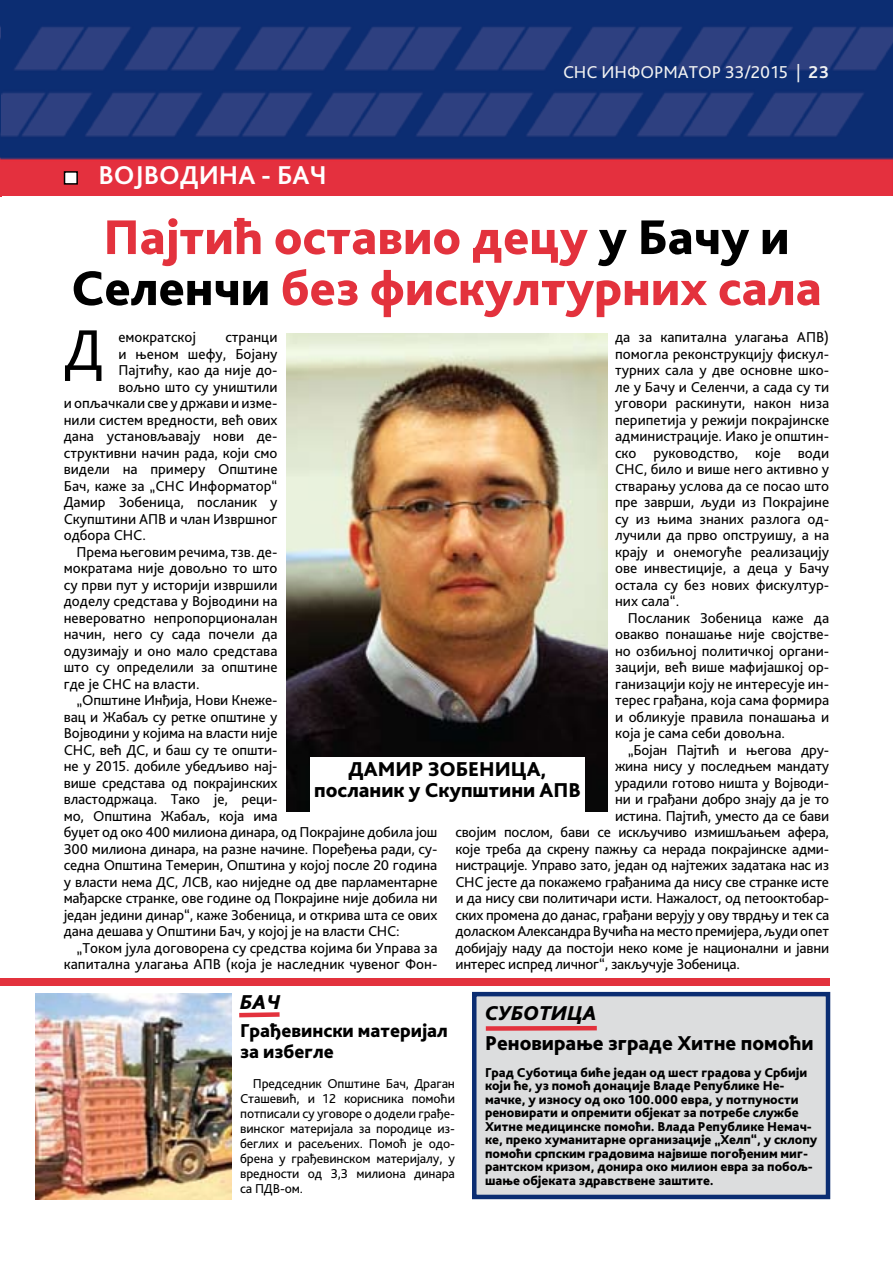
<style>
.page{position:relative;width:893px;height:1263px;background:#fff}
.page>*{position:absolute;margin:0;border:0;box-sizing:border-box;transform-origin:0 0}
.t1{font:60px "Bliss Pro";color:#000}
.t2{font:800 51px/51px "Bliss Pro";color:#e3323d;text-align:center}
.t3{font:700 27px "Bliss Pro";color:#fff}
.t4{font:800 21px/21px "Bliss Pro";color:#000}
.t5{font:italic 800 21px "Bliss Pro";color:#000}
.t6{font:800 19.5px/21px "Bliss Pro";color:#000}
.t7{font:18px "Bliss Pro";color:#f0f1f1}
.t8{font:15px/16.5px "Bliss Pro";letter-spacing:-.01em;color:#000;text-align:justify}
.t9{font:800 13.5px/13.5px "Bliss Pro";color:#000}
.t10{font:13.5px/15px "Bliss Pro";letter-spacing:-.01em;color:#000;text-align:justify}
.s1{font-weight:700}
.s2{color:#000}
</style>
<div class="page">
<div style="left:0;top:978px;width:829px;height:7px;background:#e3323d"></div>
<img style="left:0;top:1px;width:893px;height:195px">
<div style="left:65px;top:172px;width:12px;height:12px;background:#fff"></div>
<div style="left:64px;top:171px;width:14px;height:14px;border:2px solid #000"></div>
<img style="left:35px;top:993px;width:197px;height:206px">
<svg style="left:239px;top:1012px;width:41px;height:6px"></svg>
<img style="left:287px;top:333px;width:320px;height:479px">
<div style="left:310px;top:757px;width:275px;height:55px;background:#fff"></div>
<div style="left:474px;top:994px;width:354px;height:203px;background:#dcddde"></div>
<div style="left:472px;top:992px;width:358px;height:207px;border:4px solid #0b2d72"></div>
<div style="left:486px;top:1026px;width:111px;height:5px;background:#e3323d"></div>
<h3 class="t3" style="left:99px;top:158px;width:230px">ВОЈВОДИНА - БАЧ</h3>
<p class="t7" style="left:563px;top:61px;width:268px">СНС ИНФОРМАТОР 33/2015 | <span class="s1">23</span></p>
<h2 class="t2" style="left:71px;top:210px;width:752px">Пајтић оставио децу <span class="s2">у Бачу и<br>Селенчи</span> без фискултурних сала</h2>
<p class="t8" style="left:118px;top:329px;width:79px">емократској</p>
<p class="t8" style="left:225px;top:329px;width:54px">странци</p>
<p class="t8" style="left:118px;top:345px;width:161px">и њеном шефу, Бојану</p>
<p class="t8" style="left:118px;top:362px;width:161px">Пајтићу, као да није до-</p>
<p class="t8" style="left:118px;top:378px;width:161px">вољно што су уништили</p>
<p class="t8" style="left:64px;top:395px;width:215px">и опљачкали све у држави и изме-</p>
<p class="t8" style="left:64px;top:411px;width:215px">нили систем вредности, већ ових</p>
<p class="t8" style="left:64px;top:428px;width:215px">дана установљавају нови де-</p>
<p class="t8" style="left:64px;top:444px;width:215px">структивни начин рада, који смо</p>
<p class="t8" style="left:64px;top:461px;width:215px">видели на примеру Општине</p>
<p class="t8" style="left:64px;top:477px;width:215px">Бач, каже за „СНС Информатор“</p>
<p class="t8" style="left:64px;top:494px;width:215px">Дамир Зобеница, посланик у</p>
<p class="t8" style="left:64px;top:510px;width:215px">Скупштини АПВ и члан Извршног</p>
<p class="t8" style="left:64px;top:527px;width:84px">одбора СНС.</p>
<p class="t8" style="left:77px;top:543px;width:202px">Према његовим речима, тзв. де-</p>
<p class="t8" style="left:64px;top:560px;width:215px">мократама није довољно то што</p>
<p class="t8" style="left:64px;top:576px;width:215px">су први пут у историји извршили</p>
<p class="t8" style="left:64px;top:593px;width:215px">доделу средстава у Војводини на</p>
<p class="t8" style="left:64px;top:609px;width:215px">невероватно непропорционалан</p>
<p class="t8" style="left:64px;top:626px;width:215px">начин, него су сада почели да</p>
<p class="t8" style="left:64px;top:642px;width:215px">одузимају и оно мало средстава</p>
<p class="t8" style="left:64px;top:659px;width:215px">што су определили за општине</p>
<p class="t8" style="left:64px;top:675px;width:137px">где је СНС на власти.</p>
<p class="t8" style="left:77px;top:692px;width:203px">„Општине Инђија, Нови Кнеже-</p>
<p class="t8" style="left:64px;top:708px;width:215px">вац и Жабаљ су ретке општине у</p>
<p class="t8" style="left:64px;top:725px;width:215px">Војводини у којима на власти није</p>
<p class="t8" style="left:64px;top:741px;width:215px">СНС, већ ДС, и баш су те општи-</p>
<p class="t8" style="left:64px;top:758px;width:215px">не у 2015. добиле убедљиво нај-</p>
<p class="t8" style="left:64px;top:774px;width:215px">више средстава од покрајинских</p>
<p class="t8" style="left:64px;top:791px;width:215px">властодржаца. Тако је, реци-</p>
<p class="t8" style="left:64px;top:807px;width:215px">мо, Општина Жабаљ, која има</p>
<p class="t8" style="left:64px;top:824px;width:375px">буџет од око 400 милиона динара, од Покрајине добила још</p>
<p class="t8" style="left:64px;top:840px;width:375px">300 милиона динара, на разне начине. Поређења ради, су-</p>
<p class="t8" style="left:64px;top:857px;width:375px">седна Општина Темерин, Општина у којој после 20 година</p>
<p class="t8" style="left:64px;top:873px;width:375px">у власти нема ДС, ЛСВ, као ниједне од две парламентарне</p>
<p class="t8" style="left:64px;top:890px;width:375px">мађарске странке, ове године од Покрајине није добила ни</p>
<p class="t8" style="left:64px;top:906px;width:375px">један једини динар“, каже Зобеница, и открива шта се ових</p>
<p class="t8" style="left:64px;top:923px;width:337px">дана дешава у Општини Бач, у којој је на власти СНС:</p>
<p class="t8" style="left:77px;top:939px;width:362px">„Током јула договорена су средства којима би Управа за</p>
<p class="t8" style="left:64px;top:956px;width:375px">капитална улагања АПВ (која је наследник чувеног Фон-</p>
<h1 class="t1" style="left:64px;top:313px;width:41px">Д</h1>
<p class="t8" style="left:615px;top:329px;width:216px">да за капитална улагања АПВ) помогла реконструкцију фискул&shy;турних сала у две основне шко&shy;ле у Бачу и Селенчи, а сада су ти уговори раскинути, након низа перипетија у режији покрајинске администрације. Иако је општин&shy;ско руководство, које води СНС, било и више него активно у стварању услова да се посао што пре заврши, људи из Покрајине су из њима знаних разлога од&shy;лучили да прво опструишу, а на крају и онемогуће реализацију ове инвестиције, а деца у Бачу остала су без нових фискултур&shy;них сала“.</p>
<p class="t8" style="left:615px;top:609px;width:216px;text-indent:13px">Посланик Зобеница каже да овакво понашање није својстве&shy;но озбиљној политичкој органи&shy;зацији, већ више мафијашкој ор&shy;ганизацији коју не интересује ин&shy;терес грађана, која сама формира и обликује правила понашања и која је сама себи довољна.</p>
<p class="t8" style="left:628px;top:741px;width:203px">„Бојан Пајтић и његова дру-</p>
<p class="t8" style="left:615px;top:758px;width:216px">жина нису у последњем мандату</p>
<p class="t8" style="left:615px;top:774px;width:216px">урадили готово ништа у Војводи-</p>
<p class="t8" style="left:615px;top:791px;width:216px">ни и грађани добро знају да је то</p>
<p class="t8" style="left:615px;top:807px;width:216px">истина. Пајтић, уместо да се бави</p>
<p class="t8" style="left:455px;top:824px;width:375px">својим послом, бави се искључиво измишљањем афера,</p>
<p class="t8" style="left:455px;top:840px;width:375px">које треба да скрену пажњу са нерада покрајинске адми-</p>
<p class="t8" style="left:455px;top:857px;width:375px">нистрације. Управо зато, један од најтежих задатака нас из</p>
<p class="t8" style="left:455px;top:873px;width:375px">СНС јесте да покажемо грађанима да нису све странке исте</p>
<p class="t8" style="left:455px;top:890px;width:375px">и да нису сви политичари исти. Нажалост, од петооктобар-</p>
<p class="t8" style="left:455px;top:906px;width:375px">ских промена до данас, грађани верују у ову тврдњу и тек са</p>
<p class="t8" style="left:455px;top:923px;width:375px">доласком Александра Вучића на место премијера,људиопет</p>
<p class="t8" style="left:455px;top:939px;width:375px">добијају наду да постоји неко коме је национални и јавни</p>
<p class="t8" style="left:455px;top:956px;width:286px">интерес испред личног“, закључује Зобеница.</p>
<h3 class="t4" style="left:348px;top:758px;width:106px">Дамир Зобени</h3>
<h3 class="t4" style="left:314px;top:758px;width:268px;text-indent:197px">ца, посланик у Скупштини АПВ</h3>
<h3 class="t5" style="left:240px;top:988px;width:42px">БАЧ</h3>
<h3 class="t6" style="left:240px;top:1019px;width:209px">Грађевински материјал за избегле</h3>
<p class="t10" style="left:240px;top:1076px;width:216px;text-indent:13px">Председник Општине Бач, Драган Сташевић, и 12 корисника помоћи потписали су уговоре о додели грађе&shy;винског материјала за породице из&shy;беглих и расељених. Помоћ је одо&shy;брена у грађевинском материјалу, у вредности од 3,3 милиона динара са ПДВ-ом.</p>
<h3 class="t5" style="left:485px;top:1000px;width:113px">СУБОТИЦА</h3>
<h3 class="t4" style="left:485px;top:1032px;width:330px">Реновирање зграде Хитне помоћи</h3>
<p class="t9" style="left:485px;top:1065px;width:334px">Град Суботица биће један од шест градова у Србији који ће, уз помоћ донације Владе Републике Не&shy;мачке, у износу од око 100.000 евра, у потпуности реновирати и опремити објекат за потребе службе Хитне медицинске помоћи. Влада Републике Немач&shy;ке, преко хуманитарне организације „Хелп“, у склопу помоћи српским градовима највише погођеним миг&shy;рантском кризом, донира око милион евра за побољ&shy;шање објеката здравствене заштите.</p>
</div>
